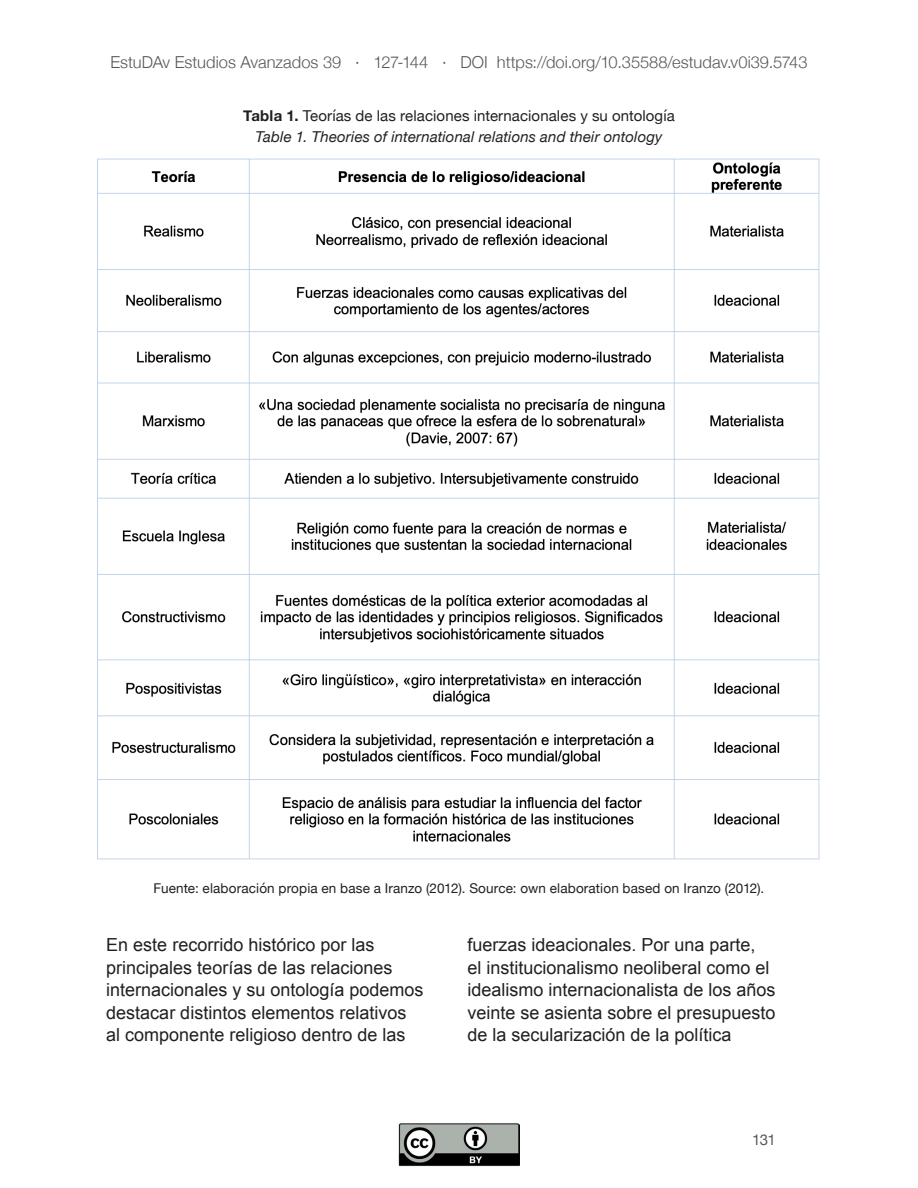
<style>
.page{position:relative;width:918px;height:1188px;background:#fff}
.page>*{position:absolute;margin:0;border:0;box-sizing:border-box;transform-origin:0 0}
.Prosa_dos_columnas_primer_párrafo{font:18px/22.5px "Arial";color:#231f20}
.t1{font:300 16.5px "Helvetica Neue";color:#57585a}
.Título_figura{font:15px "Helvetica Neue";letter-spacing:.005em;color:#231f20}
.título_figura_inglés{font:italic 15px "Helvetica Neue";letter-spacing:.01em;color:#231f20}
.encabezado_segundaa_página{font:15px "Helvetica Neue";color:#57585a}
.bajada_fotos{font:13.5px "Helvetica Neue";letter-spacing:.01em;color:#231f20}
.s1{font-weight:700}
</style>
<div class="page">
<img style="left:399px;top:1123px;width:120px;height:44px">
<img style="left:97px;top:158px;width:723px;height:702px">
<p class="t1" style="left:110px;top:49px;width:699px">EstuDAv Estudios Avanzados 39 · 127-144 · DOI https://doi.org/10.35588/estudav.v0i39.5743</p>
<p class="Título_figura" style="left:243px;top:105px;width:433px"><span class="s1">Tabla 1.</span> Teorías de las relaciones internacionales y su ontología</p>
<p class="título_figura_inglés" style="left:256px;top:126px;width:408px">Table 1. Theories of international relations and their ontology</p>
<p class="bajada_fotos" style="left:154px;top:878px;width:612px">Fuente: elaboración propia en base a Iranzo (2012). Source: own elaboration based on Iranzo (2012).</p>
<p class="Prosa_dos_columnas_primer_párrafo" style="left:106px;top:934px;width:319px">En este recorrido histórico por las principales teorías de las relaciones internacionales y su ontología podemos destacar distintos elementos relativos al componente religioso dentro de las</p>
<p class="Prosa_dos_columnas_primer_párrafo" style="left:468px;top:934px;width:310px">fuerzas ideacionales. Por una parte,<br>el institucionalismo neoliberal como el idealismo internacionalista de los años veinte se asienta sobre el presupuesto de la secularización de la política</p>
<p class="encabezado_segundaa_página" style="left:752px;top:1129px;width:25px">131</p>
</div>
